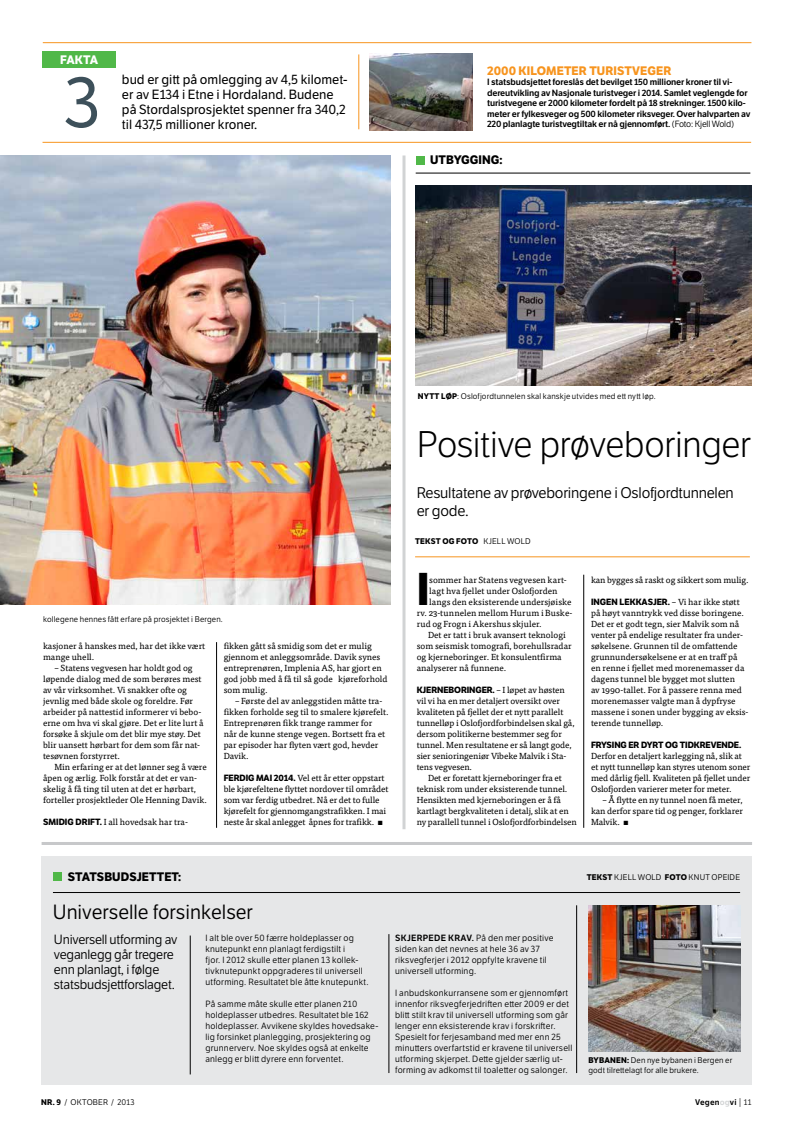
<style>
.page{position:relative;width:794px;height:1134px;background:#fff}
.page>*{position:absolute;margin:0;border:0;box-sizing:border-box;transform-origin:0 0}
.t1{font:70px "LFT Etica";color:#3d505a}
.t2{font:700 44.6px "LFT Etica";color:#000}
.t3{font:300 36px "LFT Etica";letter-spacing:-.015em;color:#000}
.t4{font:20px "LFT Etica";color:#000}
.t5{font:15px/18px "LFT Etica";letter-spacing:-.015em;color:#000}
.t6{font:13px/15px "LFT Etica";color:#000}
.t7{font:13px/15px "LFT Etica";letter-spacing:-.015em;color:#000}
.t8{font:700 12px "LFT Etica";letter-spacing:.005em;color:#000}
.t9{font:700 12px "LFT Etica";letter-spacing:.005em;color:#f7941e}
.t10{font:700 12px "LFT Etica";letter-spacing:.01em;color:#fff}
.t11{font:8.8px/11px "Tisa OT";color:#000}
.t12{font:8.8px/11px "LFT Etica";letter-spacing:.025em;color:#000}
.t13{font:600 8.8px/10.6px "LFT Etica";letter-spacing:-.02em;color:#000}
.t14{font:700 8.8px "LFT Etica";letter-spacing:-.01em;color:#000}
.t15{font:8px/10px "LFT Etica";letter-spacing:.02em;color:#000}
.t16{font:700 8px "LFT Etica";letter-spacing:.015em;color:#000}
.t17{font:600 8px "LFT Etica";letter-spacing:.02em;color:#000}
.s1{font-weight:400}
.s2{font-family:"LFT Etica";font-weight:700}
.s3{font-weight:700}
.s4{font-family:"Tisa OT";font-weight:400}
.s5{font-weight:600}
.s6{color:#d1d3d4}
.s7{font-weight:400;font-size:9.6px}
</style>
<div class="page">
<div style="left:41px;top:856px;width:711px;height:228px;background:#e6e7e8"></div>
<hr style="left:358px;top:54px;width:1px;height:75px;background:#f7941e">
<div style="left:42px;top:51px;width:74px;height:17px;background:#50b848"></div>
<img style="left:369px;top:53px;width:103px;height:77px">
<hr style="left:402px;top:155px;width:3px;height:674px;background:#d1d3d4">
<hr style="left:416px;top:173px;width:334px;height:1px;background:#000">
<hr style="left:415px;top:556px;width:335px;height:1px;background:#f7941e">
<hr style="left:43px;top:42px;width:708px;height:1px;background:#f7941e">
<hr style="left:43px;top:142px;width:708px;height:1px;background:#f7941e">
<img style="left:416px;top:185px;width:335px;height:201px">
<hr style="left:583px;top:575px;width:1px;height:253px;background:#000">
<hr style="left:190px;top:935px;width:1px;height:139px;background:#000">
<div style="left:416px;top:156px;width:8px;height:8px;background:#50b848"></div>
<div style="left:53px;top:872px;width:9px;height:9px;background:#50b848"></div>
<hr style="left:53px;top:892px;width:687px;height:1px;background:#000">
<hr style="left:42px;top:842px;width:710px;height:3px;background:#c7c8ca">
<img style="left:588px;top:905px;width:152px;height:147px">
<hr style="left:389px;top:934px;width:1px;height:139px;background:#000">
<hr style="left:576px;top:905px;width:1px;height:168px;background:#000">
<img style="left:0;top:156px;width:390px;height:449px">
<hr style="left:216px;top:642px;width:1px;height:186px;background:#000">
<h3 class="t10" style="left:60px;top:53px;width:40px">FAKTA</h3>
<h1 class="t1" style="left:64px;top:61px;width:38px">3</h1>
<h3 class="t6" style="left:122px;top:72px;width:227px">bud er gitt på omlegging av 4,5 kilomet&shy;er av E134 i Etne i Hordaland. Budene på Stordalsprosjektet spenner fra 340,2</h3>
<h3 class="t6" style="left:122px;top:117px;width:137px">til 437,5 millioner kroner.</h3>
<h3 class="t9" style="left:487px;top:63px;width:186px">2000 KILOMETER TURISTVEGER</h3>
<p class="t13" style="left:487px;top:77px;width:265px">I statsbudsjettet foreslås det bevilget 150 millioner kroner til vi&shy;dereutvikling av Nasjonale turistveger i 2014. Samlet veglengde for turistvegene er 2000 kilometer fordelt på 18 strekninger. 1500 kilo&shy;meter er fylkesveger og 500 kilometer riksveger. Over halvparten av 220 planlagte turistvegtiltak er nå gjennomført. <span class="s1">(Foto: Kjell Wold)</span></p>
<h3 class="t8" style="left:430px;top:153px;width:74px">UTBYGG ING :</h3>
<p class="t15" style="left:43px;top:614px;width:181px">kollegene hennes fått erfare på prosjektet i Bergen.</p>
<p class="t11" style="left:43px;top:640px;width:164px">kasjoner å hanskes med, har det ikke vært mange uhell.</p>
<p class="t11" style="left:43px;top:662px;width:162px;text-indent:11px">– Statens vegvesen har holdt god og løpende dialog med de som berøres mest av vår virksomhet. Vi snakker ofte og jevnlig med både skole og foreldre. Før arbeider på nattestid informerer vi bebo&shy;erne om hva vi skal gjøre. Det er lite lurt å forsøke å skjule om det blir mye støy. Det blir uansett hørbart for dem som får nat&shy;tesøvnen forstyrret.</p>
<p class="t11" style="left:43px;top:761px;width:165px;text-indent:11px">Min erfaring er at det lønner seg å være åpen og ærlig. Folk forstår at det er van&shy;skelig å få ting til uten at det er hørbart, forteller prosjektleder Ole Henning Davik.</p>
<p class="t14" style="left:43px;top:816px;width:6px">SMIDI</p>
<p class="t11" style="left:67px;top:816px;width:122px"><span class="s2">G DRI FT.</span> I all hovedsak har tra-</p>
<p class="t11" style="left:224px;top:640px;width:165px">fikken gått så smidig som det er mulig gjennom et anleggsområde. Davik synes entreprenøren, Implenia AS, har gjort en god jobb med å få til så gode kjøreforhold som mulig.</p>
<p class="t11" style="left:224px;top:695px;width:167px;text-indent:11px">– Første del av anleggstiden måtte tra&shy;fikken forholde seg til to smalere kjørefelt.<br>Entreprenøren fikk trange rammer for<br>når de kunne stenge vegen. Bortsett fra et par episoder har flyten vært god, hevder Davik.</p>
<p class="t14" style="left:224px;top:772px;width:11px">FERDI</p>
<p class="t14" style="left:248px;top:772px;width:15px">G MAI</p>
<p class="t11" style="left:224px;top:772px;width:166px;text-indent:50px"><span class="s2">2014.</span> Vel ett år etter oppstart ble kjørefeltene flyttet nordover til området som var ferdig utbedret. Nå er det to fulle kjørefelt for gjennomgangstrafikken. I mai neste år skal anlegget åpnes for trafikk. ▪</p>
<p class="t15" style="left:418px;top:391px;width:240px"><span class="s3">NYTT LØP</span>: Oslofjordtunnelen skal kanskje utvides med ett nytt løp.</p>
<h3 class="t3" style="left:417px;top:424px;width:336px">Positive prøveboringer</h3>
<h3 class="t5" style="left:417px;top:484px;width:319px">Resultatene av prøveboringene i Oslofjordtunnelen er gode.</h3>
<p class="t16" style="left:415px;top:536px;width:8px">TEKS</p>
<p class="t16" style="left:436px;top:536px;width:59px">T OG FOTO <span class="s1">kjell</span></p>
<p class="t15" style="left:507px;top:536px;width:25px">wold</p>
<h2 class="t2" style="left:417px;top:562px;width:9px">I</h2>
<p class="t11" style="left:429px;top:574px;width:139px">sommer har Statens vegvesen kart-</p>
<p class="t11" style="left:429px;top:585px;width:130px">lagt hva fjellet under Oslofjorden</p>
<p class="t11" style="left:429px;top:596px;width:144px">langs den eksisterende undersjøiske</p>
<p class="t11" style="left:417px;top:607px;width:157px">rv. 23-tunnelen mellom Hurum i Buske-</p>
<p class="t11" style="left:417px;top:618px;width:127px">rud og Frogn i Akershus skjuler.</p>
<p class="t11" style="left:428px;top:629px;width:139px">Det er tatt i bruk avansert teknologi</p>
<p class="t11" style="left:417px;top:640px;width:156px">som seismisk tomografi, borehullsradar</p>
<p class="t11" style="left:417px;top:651px;width:146px">og kjerneboringer. Et konsulentfirma</p>
<p class="t11" style="left:417px;top:662px;width:91px">analyserer nå funnene.</p>
<p class="t14" style="left:417px;top:684px;width:150px">KJERNEBORINGER. <span class="s4">– I løpet av høsten</span></p>
<p class="t11" style="left:417px;top:695px;width:159px">vil vi ha en mer detaljert oversikt over kvaliteten på fjellet der et nytt parallelt tunnelløp i Oslofjordforbindelsen skal gå, dersom politikerne bestemmer seg for tunnel. Men resultatene er så langt gode, sier senioringeniør Vibeke Malvik i Sta&shy;tens vegvesen.</p>
<p class="t11" style="left:417px;top:772px;width:162px;text-indent:11px">Det er foretatt kjerneboringer fra et teknisk rom under eksisterende tunnel.<br>Hensikten med kjerneboringen er å få kartlagt bergkvaliteten i detalj, slik at en ny parallell tunnel i Oslofjordforbindelsen</p>
<p class="t11" style="left:591px;top:574px;width:159px">kan bygges så raskt og sikkert som mulig.</p>
<p class="t14" style="left:591px;top:596px;width:150px">ING EN LEKKASJER. <span class="s4">– Vi har ikke støtt</span></p>
<p class="t11" style="left:591px;top:607px;width:159px">på høyt vanntrykk ved disse boringene.<br>Det er et godt tegn, sier Malvik som nå venter på endelige resultater fra under&shy;søkelsene. Grunnen til de omfattende grunnundersøkelsene er at en traff på en renne i fjellet med morenemasser da dagens tunnel ble bygget mot slutten<br>av 1990-tallet. For å passere renna med morenemasser valgte man å dypfryse massene i sonen under bygging av eksis&shy;terende tunnelløp.</p>
<p class="t14" style="left:591px;top:739px;width:152px">FRYSING ER DYRT OG TIDKREVENDE.</p>
<p class="t11" style="left:591px;top:750px;width:161px">Derfor en detaljert karlegging nå, slik at et nytt tunnelløp kan styres utenom soner med dårlig fjell. Kvaliteten på fjellet under Oslofjorden varierer meter for meter.</p>
<p class="t11" style="left:591px;top:794px;width:153px;text-align:justify;text-indent:11px">– Å flytte en ny tunnel noen få meter, kan derfor spare tid og penger, forklarer Malvik. ▪</p>
<h3 class="t8" style="left:68px;top:869px;width:115px">STATSBUDSJETT ET:</h3>
<p class="t16" style="left:586px;top:872px;width:8px">TEKS</p>
<p class="t15" style="left:607px;top:872px;width:18px"><span class="s3">T</span> kjell</p>
<p class="t15" style="left:638px;top:872px;width:57px">wol d <span class="s3">FOTO</span> knut</p>
<p class="t15" style="left:711px;top:872px;width:9px">opei</p>
<p class="t15" style="left:729px;top:872px;width:11px">de</p>
<h3 class="t4" style="left:53px;top:900px;width:201px">Universelle forsinkelser</h3>
<h3 class="t7" style="left:54px;top:932px;width:125px">Universell utforming av veganlegg går tregere enn planlagt, i følge statsbudsjettforslaget.</h3>
<p class="t12" style="left:205px;top:933px;width:165px">I alt ble over 50 færre holdeplasser og knutepunkt enn planlagt ferdigstilt i<br>fjor. I 2012 skulle etter planen 13 kollek&shy;tivknutepunkt oppgraderes til universell utforming. Resultatet ble åtte knutepunkt.</p>
<p class="t12" style="left:205px;top:999px;width:174px">På samme måte skulle etter planen 210 holdeplasser utbedres. Resultatet ble 162 holdeplasser. Avvikene skyldes hovedsake&shy;lig forsinket planlegging, prosjektering og grunnerverv. Noe skyldes også at enkelte anlegg er blitt dyrere enn forventet.</p>
<p class="t12" style="left:395px;top:933px;width:160px"><span class="s5">Skjerpede krav .</span> På den mer positive siden kan det nevnes at hele 36 av 37 riksvegferjer i 2012 oppfylte kravene til universell utforming.</p>
<p class="t12" style="left:395px;top:988px;width:179px">I anbudskonkurransene som er gjennomført innenfor riksvegferjedriften etter 2009 er det blitt stilt krav til universell utforming som går lenger enn eksisterende krav i forskrifter.<br>Spesielt for ferjesamband med mer enn 25 minutters overfartstid er kravene til universell utforming skjerpet. Dette gjelder særlig ut&shy;forming av adkomst til toaletter og salonger.</p>
<p class="t15" style="left:588px;top:1055px;width:145px"><span class="s3">BYBANEN:</span> Den nye bybanen i Bergen er godt tilrettelagt for alle brukere.</p>
<p class="t15" style="left:41px;top:1097px;width:55px"><span class="s3">NR. 9</span> / okt ober</p>
<p class="t15" style="left:111px;top:1097px;width:25px">/ 2013</p>
<p class="t17" style="left:695px;top:1097px;width:58px">Vegen<span class="s6">og</span>vi <span class="s7">|</span> <span class="s1">11</span></p>
</div>
